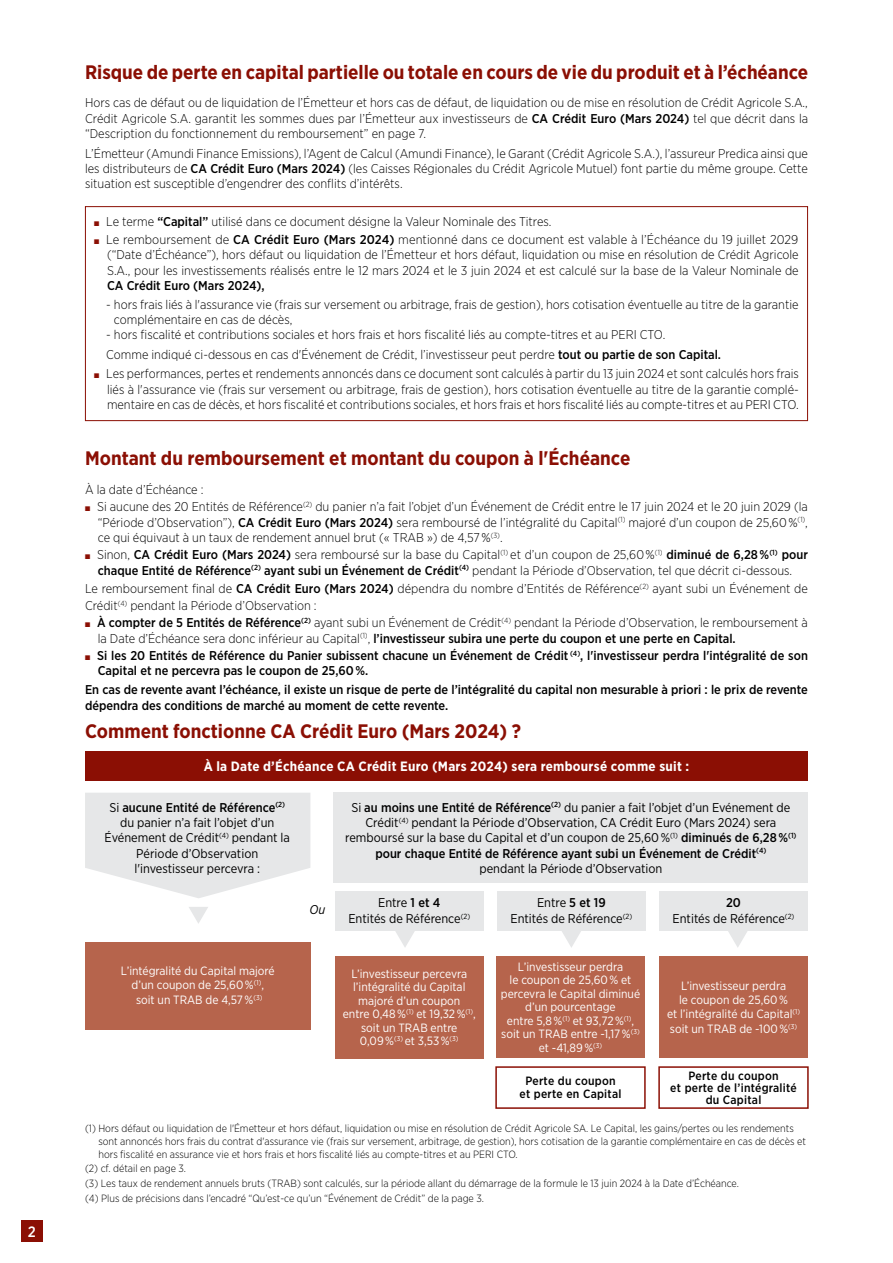
<style>
.page{position:relative;width:893px;height:1263px;background:#fff}
.page>*{position:absolute;margin:0;border:0;box-sizing:border-box;transform-origin:0 0}
.t1{font:700 19.5px "Gotham Narrow";color:#8b0f04}
.t2{font:500 15px "Gotham Narrow";color:#fff}
.t3{font:700 13.5px "Gotham Narrow";letter-spacing:.02em;color:#fff}
.t4{font:300 12.75px/15.3px "Gotham Narrow";color:#000;text-align:justify}
.t5{font:12.75px/15.3px "Gotham Narrow";color:#000;text-align:center}
.t6{font:500 12.75px/15.3px "Gotham Narrow";color:#000}
.t7{font:italic 12.75px "Gotham Narrow";color:#000}
.t8{font:12px/13.5px "Gotham Narrow";color:#fff;text-align:center}
.t9{font:500 12px/12px "Gotham Narrow";letter-spacing:.02em;color:#000;text-align:center}
.t10{font:300 10.5px/12.6px "Gotham Narrow";color:#000}
.s1{font-weight:500}
.s2{color:#8b0f04}
</style>
<div class="page">
<div style="left:21px;top:1220px;width:22px;height:22px;background:#8b0f04"></div>
<div style="left:85px;top:206px;width:723px;height:215px;border:1px solid #8b0f04"></div>
<div style="left:85px;top:751px;width:723px;height:30px;background:#8b0f04"></div>
<div style="left:85px;top:942px;width:225px;height:88px;background:#b6644c"></div>
<svg style="left:85px;top:793px;width:225px;height:105px;background:#e9eaeb"></svg>
<div style="left:334px;top:793px;width:474px;height:90px;background:#e6e7e8"></div>
<div style="left:335px;top:891px;width:149px;height:40px;background:#e6e7e8"></div>
<div style="left:497px;top:891px;width:149px;height:40px;background:#e6e7e8"></div>
<div style="left:659px;top:891px;width:149px;height:40px;background:#e6e7e8"></div>
<svg style="left:395px;top:931px;width:20px;height:16px"></svg>
<svg style="left:562px;top:931px;width:19px;height:17px"></svg>
<svg style="left:728px;top:931px;width:19px;height:16px"></svg>
<div style="left:335px;top:956px;width:149px;height:102px;background:#b6644c"></div>
<div style="left:496px;top:956px;width:149px;height:102px;background:#b6644c"></div>
<div style="left:495px;top:1066px;width:151px;height:43px;border:2px solid #8b0f04"></div>
<div style="left:659px;top:956px;width:149px;height:102px;background:#b6644c"></div>
<div style="left:658px;top:1066px;width:151px;height:43px;border:2px solid #8b0f04"></div>
<svg style="left:189px;top:907px;width:19px;height:17px"></svg>
<p class="t2" style="left:28px;top:1222px;width:10px">2</p>
<h1 class="t1" style="left:85px;top:60px;width:725px">Risque de perte en capital partielle ou totale en cours de vie du produit et à l’échéance</h1>
<p class="t4" style="left:85px;top:95px;width:725px">Hors cas de défaut ou de liquidation de l’Émetteur et hors cas de défaut, de liquidation ou de mise en résolution de Crédit Agricole S.A., Crédit Agricole S.A. garantit les sommes dues par l’Émetteur aux investisseurs de <span class="s1">CA Crédit Euro (Mars 2024)</span> tel que décrit dans la “Description du fonctionnement du remboursement” en page 7.</p>
<p class="t4" style="left:85px;top:145px;width:724px">L’Émetteur (Amundi Finance Emissions), l’Agent de Calcul (Amundi Finance), le Garant (Crédit Agricole S.A.), l’assureur Predica ainsi que les distributeurs de <span class="s1">CA Crédit Euro (Mars 2024)</span> (les Caisses Régionales du Crédit Agricole Mutuel) font partie du même groupe. Cette situation est susceptible d’engendrer des conflits d’intérêts.</p>
<p class="t4" style="left:94px;top:213px;width:459px"><span class="s2">■</span> Le terme <span class="s1">“Capital”</span> utilisé dans ce document désigne la Valeur Nominale des Titres.</p>
<p class="t4" style="left:107px;top:232px;width:693px;text-indent:-13px"><span class="s2">■</span> Le remboursement de <span class="s1">CA Crédit Euro (Mars 2024)</span> mentionné dans ce document est valable à l’Échéance du 19 juillet 2029 (“Date d’Échéance”), hors défaut ou liquidation de l’Émetteur et hors défaut, liquidation ou mise en résolution de Crédit Agricole S.A., pour les investissements réalisés entre le 12 mars 2024 et le 3 juin 2024 et est calculé sur la base de la Valeur Nominale de</p>
<p class="t6" style="left:107px;top:278px;width:159px">CA Crédit Euro (Mars 2024),</p>
<p class="t4" style="left:114px;top:296px;width:686px;text-indent:-8px">- hors frais liés à l'assurance vie (frais sur versement ou arbitrage, frais de gestion), hors cotisation éventuelle au titre de la garantie complémentaire en cas de décès,</p>
<p class="t4" style="left:106px;top:325px;width:616px;line-height:19.5px">- hors fiscalité et contributions sociales et hors frais et hors fiscalité liés au compte-titres et au PERI CTO.<br>Comme indiqué ci-dessous en cas d'Événement de Crédit, l’investisseur peut perdre <span class="s1">tout ou partie de son Capital.</span></p>
<p class="t4" style="left:107px;top:366px;width:693px;text-indent:-13px"><span class="s2">■</span> Les performances, pertes et rendements annoncés dans ce document sont calculés à partir du 13 juin 2024 et sont calculés hors frais liés à l'assurance vie (frais sur versement ou arbitrage, frais de gestion), hors cotisation éventuelle au titre de la garantie complé&shy;mentaire en cas de décès, et hors fiscalité et contributions sociales, et hors frais et hors fiscalité liés au compte-titres et au PERI CTO.</p>
<h1 class="t1" style="left:85px;top:445px;width:547px">Montant du remboursement et montant du coupon à l'Échéance</h1>
<p class="t4" style="left:85px;top:481px;width:120px">À la date d’Échéance :</p>
<p class="t4" style="left:98px;top:499px;width:712px;text-indent:-13px"><span class="s2">■</span> Si aucune des 20 Entités de Référence<sup>(2)</sup> du panier n’a fait l’objet d’un Événement de Crédit entre le 17 juin 2024 et le 20 juin 2029 (la “Période d’Observation”), <span class="s1">CA Crédit Euro (Mars 2024)</span> sera remboursé de l’intégralité du Capital<sup>(1)</sup> majoré d’un coupon de 25,60 %<sup>(1)</sup>, ce qui équivaut à un taux de rendement annuel brut (« TRAB ») de 4,57 %<sup>(3)</sup>.</p>
<p class="t4" style="left:85px;top:547px;width:724px;text-align:center"><span class="s2">■</span> Sinon, <span class="s1">CA Crédit Euro (Mars 2024)</span> sera remboursé sur la base du Capital<sup>(1)</sup> et d’un coupon de 25,60 %<sup>(1)</sup> <span class="s1">diminué de 6,28 %</span><sup>(1)</sup> <span class="s1">pour chaque Entité de Référence</span><sup>(2)</sup> <span class="s1">ayant subi un Événement de Crédit</span><sup>(4)</sup> pendant la Période d’Observation, tel que décrit ci-dessous.</p>
<p class="t4" style="left:85px;top:580px;width:724px;line-height:16.5px">Le remboursement final de <span class="s1">CA Crédit Euro (Mars 2024)</span> dépendra du nombre d’Entités de Référence<sup>(2)</sup> ayant subi un Événement de<br>Crédit<sup>(4)</sup> pendant la Période d’Observation :</p>
<p class="t4" style="left:98px;top:615px;width:712px;text-indent:-13px"><span class="s2">■</span> <span class="s1">À compter de 5 Entités de Référence</span><sup>(2)</sup> ayant subi un Événement de Crédit<sup>(4)</sup> pendant la Période d’Observation, le remboursement à la Date d’Échéance sera donc inférieur au Capital<sup>(1)</sup>, <span class="s1">l’investisseur subira une perte du coupon et une perte en Capital.</span></p>
<p class="t6" style="left:98px;top:648px;width:712px;text-indent:-13px"><span class="s2">■</span> Si les 20 Entités de Référence du Panier subissent chacune un Événement de Crédit <sup>(4)</sup>, l'investisseur perdra l'intégralité de son<br>Capital et ne percevra pas le coupon de 25,60 %.</p>
<p class="t6" style="left:85px;top:681px;width:724px;line-height:16.5px">En cas de revente avant l’échéance, il existe un risque de perte de l’intégralité du capital non mesurable à priori : le prix de revente dépendra des conditions de marché au moment de cette revente.</p>
<h1 class="t1" style="left:85px;top:718px;width:437px">Comment fonctionne CA Crédit Euro (Mars 2024) ?</h1>
<p class="t3" style="left:204px;top:757px;width:487px">À la Date d’Échéance CA Crédit Euro (Mars 2024) sera remboursé comme suit :</p>
<p class="t5" style="left:105px;top:799px;width:187px">Si <span class="s1">aucune Entité de Référence</span><sup>(2) </sup>du panier n’a fait l’objet d’un<br>Événement de Crédit<sup>(4)</sup> pendant la<br>Période d’Observation l'investisseur percevra :</p>
<p class="t5" style="left:345px;top:799px;width:453px">Si <span class="s1">au moins une Entité de Référence</span><sup>(2)</sup> du panier a fait l’objet d’un Evénement de Crédit<sup>(4)</sup> pendant la Période d’Observation, CA Crédit Euro (Mars 2024) sera remboursé sur la base du Capital et d’un coupon de 25,60 %<sup>(1)</sup> <span class="s1">diminués de 6,28 %</span><sup>(1) </sup><span class="s1">pour chaque Entité de Référence ayant subi un Événement de Crédit</span><sup>(4)<br></sup>pendant la Période d’Observation</p>
<p class="t5" style="left:348px;top:895px;width:123px">Entre <span class="s1">1 et 4<br></span>Entités de Référence<sup>(2)</sup></p>
<p class="t5" style="left:510px;top:895px;width:123px">Entre <span class="s1">5 et 19<br></span>Entités de Référence<sup>(2)</sup></p>
<p class="t5" style="left:673px;top:895px;width:123px"><span class="s1">20<br></span>Entités de Référence<sup>(2)</sup></p>
<p class="t7" style="left:310px;top:902px;width:17px">Ou</p>
<p class="t8" style="left:121px;top:963px;width:155px;line-height:14.4px">L’intégralité du Capital majoré d’un coupon de 25,60 %<sup>(1)</sup>, soit un TRAB de 4,57 %<sup>(3)</sup></p>
<p class="t8" style="left:343px;top:966px;width:134px">L’investisseur percevra l’intégralité du Capital majoré d’un coupon<br>entre 0,48 %<sup>(1)</sup> et 19,32 %<sup>(1)</sup>, soit un TRAB entre<br>0,09 %<sup>(3)</sup> et 3,53 %<sup>(3)</sup></p>
<p class="t8" style="left:501px;top:959px;width:141px">L’investisseur perdra<br>le coupon de 25,60 % et percevra le Capital diminué d’un pourcentage<br>entre 5,8 %<sup>(1)</sup> et 93,72 %<sup>(1)</sup>, soit un TRAB entre -1,17 %<sup>(3) </sup>et -41,89 %<sup>(3)</sup></p>
<p class="t9" style="left:520px;top:1074px;width:103px;line-height:13.5px">Perte du coupon et perte en Capital</p>
<p class="t8" style="left:667px;top:978px;width:135px;line-height:14.4px">L’investisseur perdra<br>le coupon de 25,60 %<br>et l’intégralité du Capital<sup>(1) </sup>soit un TRAB de -100 %<sup>(3)</sup></p>
<p class="t9" style="left:670px;top:1069px;width:128px">Perte du coupon<br>et perte de l’intégralité du Capital</p>
<p class="t10" style="left:98px;top:1122px;width:709px;text-indent:-13px">(1) Hors défaut ou liquidation de l'Émetteur et hors défaut, liquidation ou mise en résolution de Crédit Agricole SA. Le Capital, les gains/pertes ou les rendements sont annoncés hors frais du contrat d'assurance vie (frais sur versement, arbitrage, de gestion), hors cotisation de la garantie complémentaire en cas de décès et hors fiscalité en assurance vie et hors frais et hors fiscalité liés au compte-titres et au PERI CTO.</p>
<p class="t10" style="left:85px;top:1161px;width:655px;line-height:14.7px">(2) cf. détail en page 3.<br>(3) Les taux de rendement annuels bruts (TRAB) sont calculés, sur la période allant du démarrage de la formule le 13 juin 2024 à la Date d’Échéance. (4) Plus de précisions dans l’encadré “Qu’est-ce qu’un “Événement de Crédit” de la page 3.</p>
</div>
